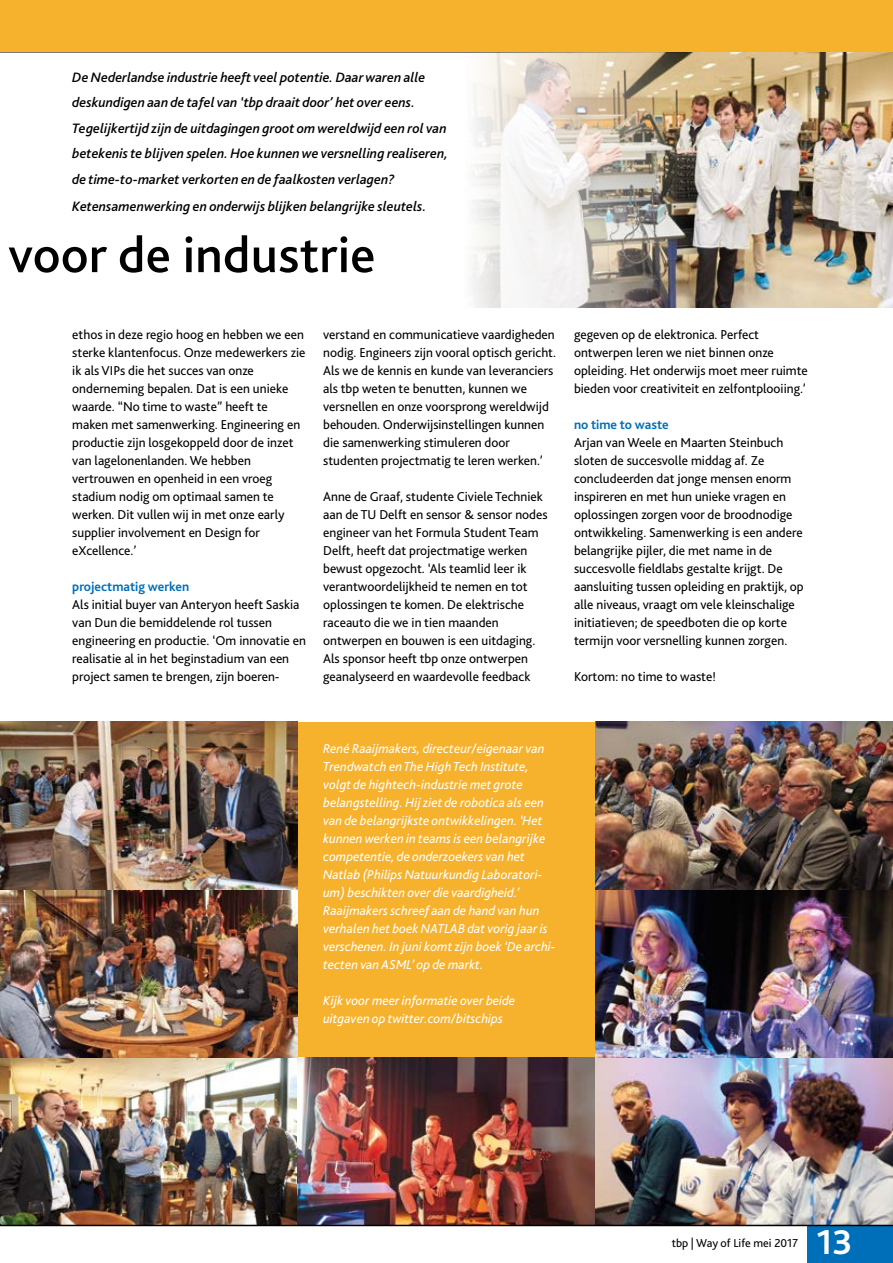
<style>
.page{position:relative;width:893px;height:1263px;background:#fff}
.page>*{position:absolute;margin:0;border:0;box-sizing:border-box;transform-origin:0 0}
.t1{font:500 52.05px "Bliss 2";letter-spacing:.005em;color:#000}
.t2{font:700 36px "Bliss 2";color:#fff}
.t3{font:italic 500 14.25px/25.5px "Bliss 2";color:#000}
.t4{font:13.5px/18px "Bliss 2";color:#000}
.t5{font:italic 13.5px/18px "Bliss 2";color:#fff}
.t6{font:700 13.5px "Bliss 2";color:#006fb9}
.t7{font:12px "Bliss 2";color:#000}
</style>
<div class="page">
<div style="left:177px;top:723px;width:463px;height:336px;background:#f6b22d"></div>
<div style="left:808px;top:1225px;width:85px;height:38px;background:#006fb9"></div>
<hr style="left:0;top:51px;width:893px;height:2px;background:#000">
<div style="left:0;top:0;width:893px;height:51px;background:#f6b22d"></div>
<img style="left:1px;top:1057px;width:297px;height:168px">
<img style="left:298px;top:1057px;width:297px;height:168px">
<img style="left:595px;top:1057px;width:298px;height:168px">
<img style="left:1px;top:890px;width:297px;height:167px">
<img style="left:595px;top:890px;width:298px;height:167px">
<img style="left:0;top:722px;width:298px;height:168px">
<img style="left:595px;top:722px;width:298px;height:168px">
<img style="left:0;top:890px;width:1px;height:335px">
<img style="left:472px;top:53px;width:421px;height:255px">
<hr style="left:0;top:1225px;width:893px;height:1px;background:#000">
<p class="t3" style="left:72px;top:64px;width:377px">De Nederlandse industrie heeft veel potentie. Daar waren alle deskundigen aan de tafel van ‘tbp draait door’ het over eens.<br>Tegelijkertijd zijn de uitdagingen groot om wereldwijd een rol van betekenis te blijven spelen. Hoe kunnen we versnelling realiseren, de time-to-market verkorten en de faalkosten verlagen?</p>
<p class="t3" style="left:72px;top:193px;width:355px">Ketensamenwerking en onderwijs blijken belangrijke sleutels.</p>
<h1 class="t1" style="left:8px;top:223px;width:369px">voor de industrie</h1>
<p class="t4" style="left:72px;top:325px;width:235px">ethos in deze regio hoog en hebben we een sterke klantenfocus. Onze medewerkers zie ik als VIPs die het succes van onze onderneming bepalen. Dat is een unieke waarde. “No time to waste” heeft te maken met samenwerking. Engineering en productie zijn losgekoppeld door de inzet van lagelonenlanden. We hebben vertrouwen en openheid in een vroeg stadium nodig om optimaal samen te werken. Dit vullen wij in met onze early supplier involvement en Design for eXcellence.’</p>
<p class="t6" style="left:72px;top:578px;width:119px">projectmatig werken</p>
<p class="t4" style="left:72px;top:595px;width:235px">Als initial buyer van Anteryon heeft Saskia van Dun die bemiddelende rol tussen engineering en productie. ‘Om innovatie en realisatie al in het beginstadium van een project samen te brengen, zijn boeren-</p>
<p class="t4" style="left:323px;top:325px;width:234px">verstand en communicatieve vaardigheden nodig. Engineers zijn vooral optisch gericht.<br>Als we de kennis en kunde van leveranciers als tbp weten te benutten, kunnen we versnellen en onze voorsprong wereldwijd behouden. Onderwijsinstellingen kunnen die samenwerking stimuleren door studenten projectmatig te leren werken.’</p>
<p class="t4" style="left:323px;top:487px;width:226px">Anne de Graaf, studente Civiele Techniek aan de TU Delft en sensor &amp; sensor nodes engineer van het Formula Student Team Delft, heeft dat projectmatige werken bewust opgezocht. ‘Als teamlid leer ik verantwoordelijkheid te nemen en tot oplossingen te komen. De elektrische raceauto die we in tien maanden ontwerpen en bouwen is een uitdaging.<br>Als sponsor heeft tbp onze ontwerpen geanalyseerd en waardevolle feedback</p>
<p class="t4" style="left:574px;top:325px;width:235px">gegeven op de elektronica. Perfect ontwerpen leren we niet binnen onze opleiding. Het onderwijs moet meer ruimte bieden voor creativiteit en zelfontplooiing.’</p>
<p class="t6" style="left:574px;top:416px;width:96px">no time to waste</p>
<p class="t4" style="left:574px;top:433px;width:231px">Arjan van Weele en Maarten Steinbuch sloten de succesvolle middag af. Ze concludeerden dat jonge mensen enorm inspireren en met hun unieke vragen en oplossingen zorgen voor de broodnodige ontwikkeling. Samenwerking is een andere belangrijke pijler, die met name in de succesvolle fieldlabs gestalte krijgt. De aansluiting tussen opleiding en praktijk, op alle niveaus, vraagt om vele kleinschalige initiatieven; de speedboten die op korte termijn voor versnelling kunnen zorgen.</p>
<p class="t4" style="left:574px;top:667px;width:143px">Kortom: no time to waste!</p>
<p class="t5" style="left:323px;top:739px;width:234px">René Raaijmakers, directeur/eigenaar van Trendwatch en The High Tech Institute, volgt de hightech-industrie met grote belangstelling. Hij ziet de robotica als een van de belangrijkste ontwikkelingen. ‘Het kunnen werken in teams is een belangrijke competentie, de onderzoekers van het Natlab (Philips Natuurkundig Laboratori&shy;um) beschikten over die vaardigheid.’ Raaijmakers schreef aan de hand van hun verhalen het boek NATLAB dat vorig jaar is verschenen. In juni komt zijn boek ‘De archi&shy;tecten van ASML’ op de markt.</p>
<p class="t5" style="left:323px;top:991px;width:194px">Kijk voor meer informatie over beide uitgaven op twitter.com/bitschips</p>
<p class="t7" style="left:672px;top:1235px;width:128px">tbp | Way of Life mei 2017</p>
<h2 class="t2" style="left:816px;top:1220px;width:38px">13</h2>
</div>
